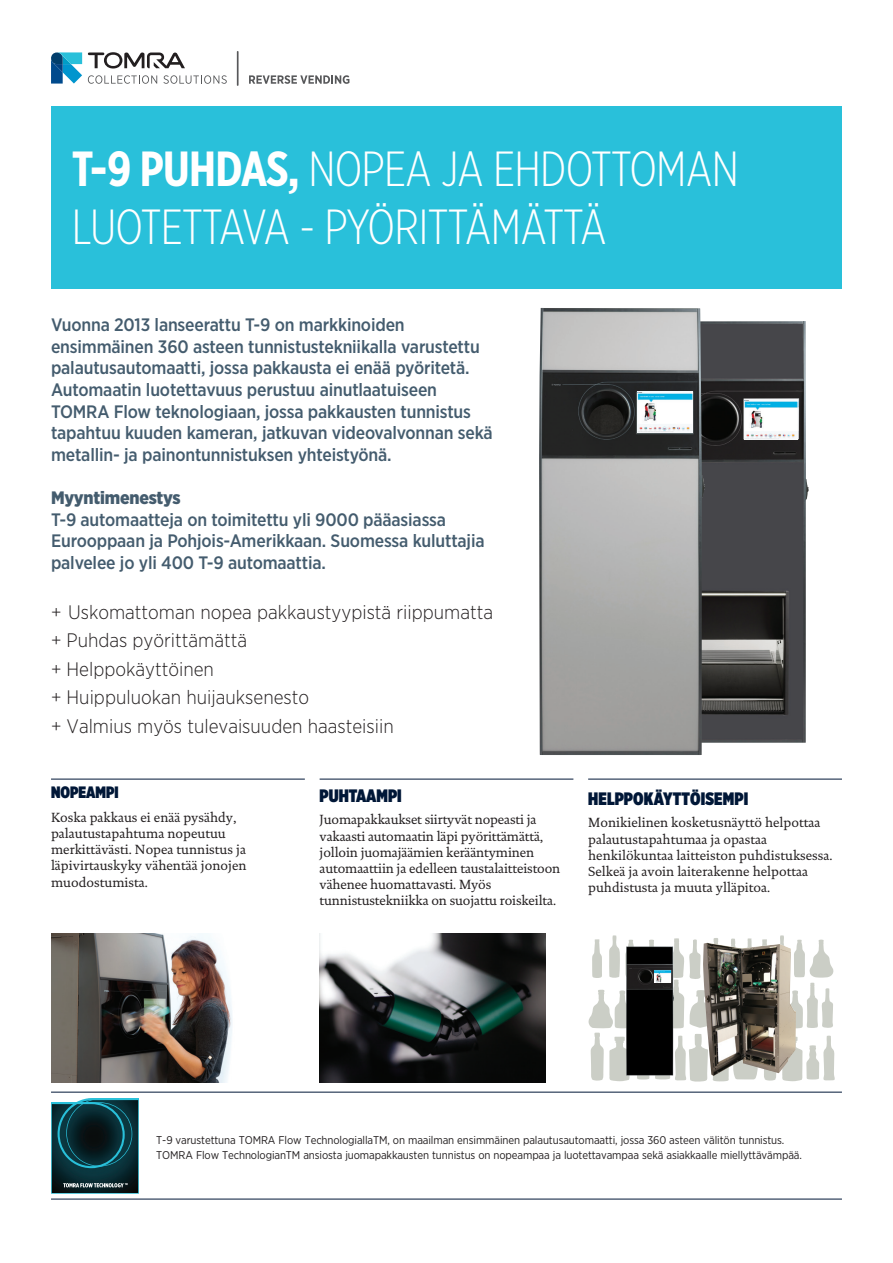
<style>
.page{position:relative;width:893px;height:1263px;background:#fff}
.page>*{position:absolute;margin:0;border:0;box-sizing:border-box;transform-origin:0 0}
.address{font:300 49.35px/57.3px "Gotham X Narrow";letter-spacing:-.015em;color:#fff}
.t1{font:300 19.5px "Gotham Narrow";color:#231f20}
.t2{font:500 18px/21.6px "Gotham Narrow";letter-spacing:-.01em;color:#445c6e}
.Big_Paragraph_1{font:900 18px "Gotham X Narrow";color:#001737}
.t3{font:900 18px "Gotham Narrow";letter-spacing:-.01em;color:#445c6e}
.t4{font:900 16.5px "Gotham X Narrow";color:#001737}
._123{font:13.5px/16.2px "DTL Documenta TOT";color:#231f20}
.SURE_RETURN_BRØD{font:11.25px "Gotham Narrow";letter-spacing:-.01em;color:#231f20}
.s1{font-weight:700}
</style>
<div class="page">
<svg style="left:51px;top:52px;width:176px;height:32px"></svg>
<hr style="left:237px;top:51px;width:2px;height:35px;background:#57585a">
<svg style="left:249px;top:75px;width:100px;height:9px"></svg>
<div style="left:51px;top:106px;width:791px;height:183px;background:#29c0da"></div>
<hr style="left:51px;top:779px;width:254px;height:1px;background:#001737">
<hr style="left:320px;top:779px;width:253px;height:1px;background:#001737">
<hr style="left:588px;top:779px;width:254px;height:1px;background:#001737">
<hr style="left:51px;top:1092px;width:791px;height:1px;background:#001737">
<hr style="left:51px;top:1199px;width:791px;height:1px;background:#001737">
<img style="left:320px;top:934px;width:226px;height:148px">
<svg style="left:588px;top:935px;width:247px;height:147px"></svg>
<svg style="left:51px;top:1098px;width:88px;height:96px;background:#153f47"></svg>
<img style="left:705px;top:321px;width:104px;height:422px">
<img style="left:51px;top:934px;width:181px;height:148px">
<img style="left:703px;top:943px;width:93px;height:133px">
<img style="left:626px;top:946px;width:48px;height:129px">
<img style="left:654px;top:970px;width:16px;height:13px">
<img style="left:539px;top:308px;width:166px;height:447px">
<img style="left:637px;top:392px;width:55px;height:41px">
<img style="left:744px;top:400px;width:53px;height:39px">
<p class="address" style="left:72px;top:140px;width:669px"><span class="s1">T-9 PUHDAS,</span> NOPEA JA EHDOTTOMAN<br>LUOTETTAVA - PYÖRITTÄMÄTTÄ</p>
<p class="t2" style="left:51px;top:314px;width:443px">Vuonna 2013 lanseerattu T-9 on markkinoiden ensimmäinen 360 asteen tunnistustekniikalla varustettu palautusautomaatti, jossa pakkausta ei enää pyöritetä.<br>Automaatin luotettavuus perustuu ainutlaatuiseen TOMRA Flow teknologiaan, jossa pakkausten tunnistus tapahtuu kuuden kameran, jatkuvan videovalvonnan sekä metallin- ja painontunnistuksen yhteistyönä.</p>
<p class="t3" style="left:51px;top:486px;width:131px">Myyntimenestys</p>
<p class="t2" style="left:51px;top:508px;width:435px">T-9 automaatteja on toimitettu yli 9000 pääasiassa<br>Eurooppaan ja Pohjois-Amerikkaan. Suomessa kuluttajia palvelee jo yli 400 T-9 automaattia.</p>
<p class="t1" style="left:51px;top:600px;width:443px">+ Uskomattoman nopea pakkaustyypistä riippumatta</p>
<p class="t1" style="left:51px;top:629px;width:198px">+ Puhdas pyörittämättä</p>
<p class="t1" style="left:51px;top:657px;width:165px">+ Helppokäyttöinen</p>
<p class="t1" style="left:51px;top:686px;width:260px">+ Huippuluokan huijauksenesto</p>
<p class="t1" style="left:51px;top:714px;width:344px">+ Valmius myös tulevaisuuden haasteisiin</p>
<p class="t4" style="left:51px;top:782px;width:69px">NOPEAMPI</p>
<p class="Big_Paragraph_1" style="left:320px;top:784px;width:84px">PUHTAAMPI</p>
<p class="_123" style="left:51px;top:809px;width:197px">Koska pakkaus ei enää pysähdy, palautustapahtuma nopeutuu merkittävästi. Nopea tunnistus ja läpivirtauskyky vähentää jonojen muodostumista.</p>
<p class="_123" style="left:320px;top:812px;width:242px">Juomapakkaukset siirtyvät nopeasti ja vakaasti automaatin läpi pyörittämättä, jolloin juomajäämien kerääntyminen automaattiin ja edelleen taustalaitteistoon vähenee huomattavasti. Myös tunnistustekniikka on suojattu roiskeilta.</p>
<p class="Big_Paragraph_1" style="left:588px;top:787px;width:162px">HELPPOKÄYTTÖISEMPI</p>
<p class="_123" style="left:588px;top:815px;width:246px">Monikielinen kosketusnäyttö helpottaa palautustapahtumaa ja opastaa henkilökuntaa laitteiston puhdistuksessa.<br>Selkeä ja avoin laiterakenne helpottaa puhdistusta ja muuta ylläpitoa.</p>
<p class="SURE_RETURN_BRØD" style="left:156px;top:1133px;width:630px">T-9 varustettuna TOMRA Flow TechnologiallaTM, on maailman ensimmäinen palautusautomaatti, jossa 360 asteen välitön tunnistus.</p>
<p class="SURE_RETURN_BRØD" style="left:156px;top:1148px;width:647px">TOMRA Flow TechnologianTM ansiosta juomapakkausten tunnistus on nopeampaa ja luotettavampaa sekä asiakkaalle miellyttävämpää.</p>
</div>
